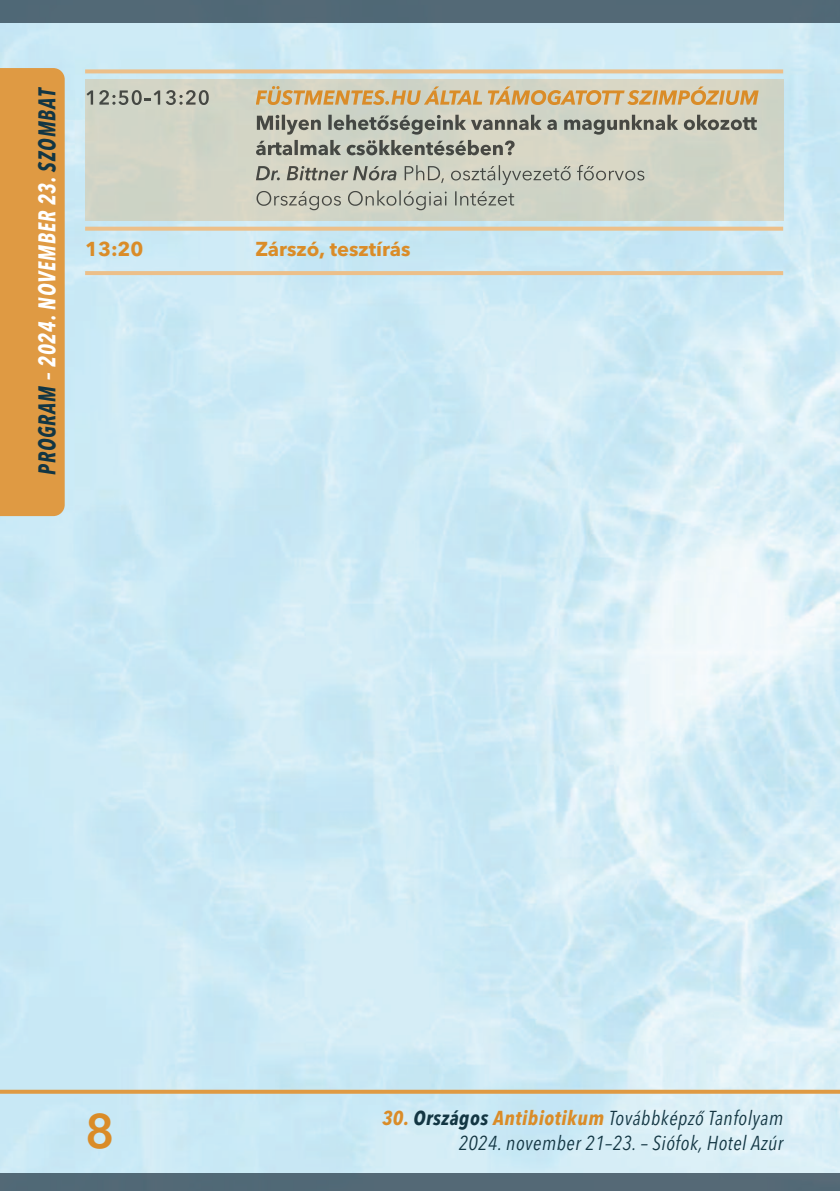
<style>
.page{position:relative;width:840px;height:1191px;background:#fff}
.page>*{position:absolute;margin:0;border:0;box-sizing:border-box;transform-origin:0 0}
.t1{font:600 48px "Avenir Next";color:#da8c28}
.t2{font:italic 700 24px "Avenir Next Condensed";letter-spacing:.05em;color:#fff;scale:.85 1}
.t3{font:italic 20px/25px "Avenir Next Condensed";letter-spacing:.025em;color:#133643;text-align:right}
.t4{font:700 20px "Avenir Next";color:#da8c28}
.s1{color:#133643}
.s2{font-weight:700;color:#da8c28}
.s3{font-weight:700}
</style>
<div class="page">
<img style="left:0;top:23px;width:839px;height:1151px">
<svg style="left:85px;top:227px;width:697px;height:4px;background:#e9c291"></svg>
<svg style="left:85px;top:69px;width:697px;height:4px;background:#e8c394"></svg>
<hr style="left:85px;top:271px;width:697px;height:4px;background:#ecbf89">
<div style="left:0;top:68px;width:65px;height:448px;background:#df9a43"></div>
<svg style="left:0;top:1089px;width:839px;height:4px;background:#dba864"></svg>
<svg style="left:839px;top:0;width:1px;height:23px"></svg>
<div style="left:0;top:0;width:839px;height:23px;background:#536976"></div>
<div style="left:0;top:1174px;width:839px;height:17px;background:#546976"></div>
<img style="left:85px;top:80px;width:697px;height:140px">
<img style="left:86px;top:90px;width:56px;height:15px">
<svg style="left:144px;top:99px;width:7px;height:2px"></svg>
<img style="left:153px;top:90px;width:56px;height:15px">
<svg style="left:255px;top:86px;width:134px;height:19px;background:#d3b787"></svg>
<img style="left:257px;top:115px;width:111px;height:20px">
<img style="left:256px;top:140px;width:71px;height:15px">
<img style="left:256px;top:166px;width:88px;height:14px">
<img style="left:404px;top:165px;width:89px;height:18px">
<img style="left:256px;top:191px;width:63px;height:19px">
<p class="t2" style="left:32px;top:475px;width:458px;rotate:-90deg"><span class="s1">PROGRAM</span> – 2024. NOVEMBER 23. <span class="s1">SZOMBAT</span></p>
<p class="t4" style="left:85px;top:231px;width:60px">13:20</p>
<p class="t4" style="left:255px;top:231px;width:156px">Zárszó, tesztírás</p>
<h1 class="t1" style="left:85px;top:1090px;width:31px">8</h1>
<p class="t3" style="left:382px;top:1105px;width:402px"><span class="s2">30.</span> <span class="s3">Országos</span> <span class="s2">Antibiotikum</span> Továbbképző Tanfolyam<br>2024. november 21–23. – Siófok, Hotel Azúr</p>
</div>
